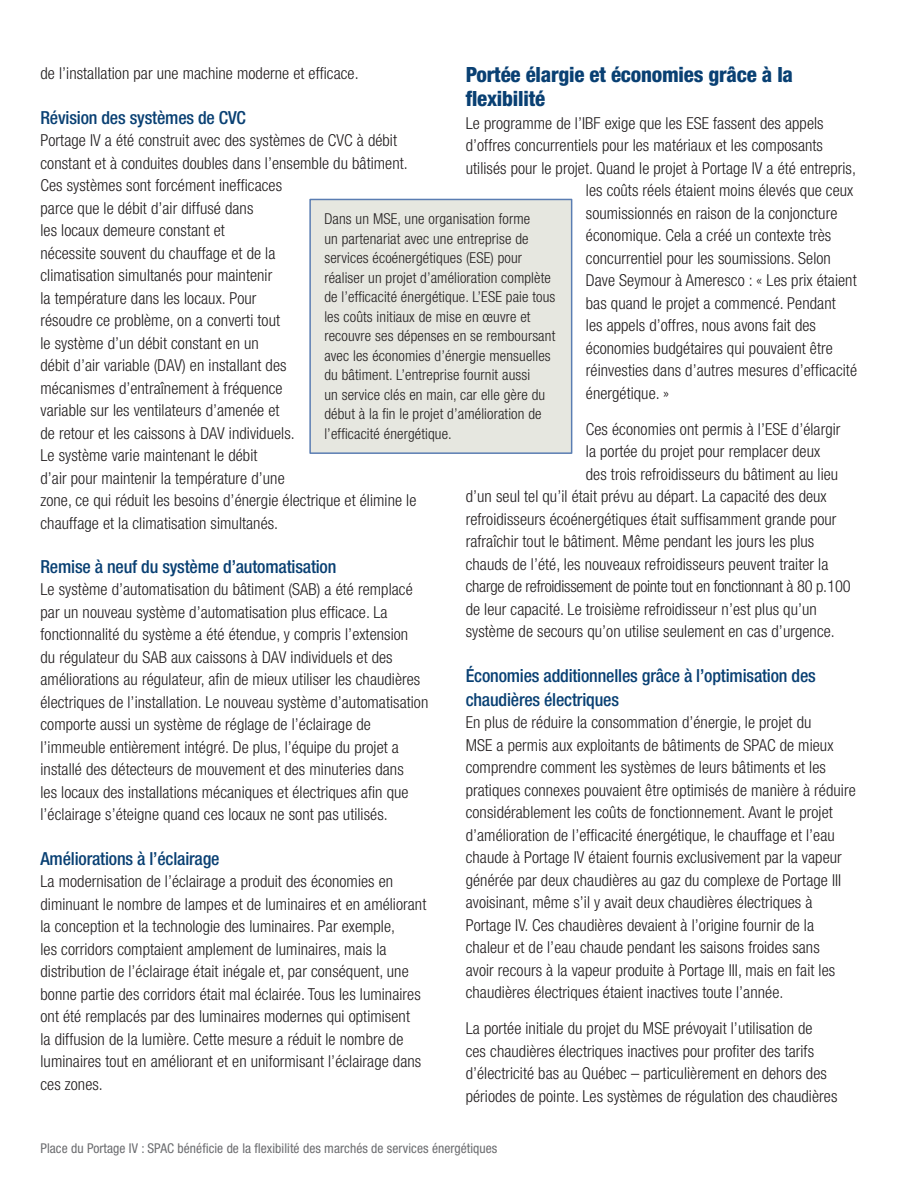
<style>
.page{position:relative;width:918px;height:1188px;background:#fff}
.page>*{position:absolute;margin:0;border:0;box-sizing:border-box;transform-origin:0 0}
.t1{font:800 condensed 21px/24px "Helvetica Neue LT Std";letter-spacing:-.01em;color:#094073}
.t2{font:500 condensed 18px/24px "Helvetica Neue LT Std";letter-spacing:-.01em;color:#094073}
.t3{font:300 condensed 16.5px/22.5px "Helvetica Neue LT Std";letter-spacing:.005em;color:#231f20}
.t4{font:300 condensed 16.5px "Helvetica Neue LT Std";letter-spacing:-.015em;color:#231f20}
.Callout_in_body{font:300 condensed 15px/19.5px "Helvetica Neue LT Std";letter-spacing:.01em;color:#231f20}
.t5{font:condensed 13.5px "Helvetica Neue LT Std";letter-spacing:.005em;color:#6c6d70}
</style>
<div class="page">
<div style="left:310px;top:199px;width:262px;height:254px;background:#e6e7e0"></div>
<div style="left:309px;top:199px;width:263px;height:255px;border:2px solid #5a7db2"></div>
<h2 class="t1" style="left:466px;top:63px;width:329px">Portée élargie et économies grâce à la flexibilité</h2>
<p class="t3" style="left:466px;top:112px;width:359px">Le programme de l’IBF exige que les ESE fassent des appels</p>
<p class="t3" style="left:466px;top:134px;width:359px">d’offres concurrentiels pour les matériaux et les composants</p>
<p class="t3" style="left:466px;top:157px;width:392px">utilisés pour le projet. Quand le projet à Portage IV a été entrepris,</p>
<p class="t3" style="left:586px;top:179px;width:269px">les coûts réels étaient moins élevés que ceux</p>
<p class="t3" style="left:586px;top:202px;width:253px">soumissionnés en raison de la conjoncture</p>
<p class="t3" style="left:586px;top:224px;width:247px">économique. Cela a créé un contexte très</p>
<p class="t3" style="left:586px;top:247px;width:247px">concurrentiel pour les soumissions. Selon</p>
<p class="t3" style="left:586px;top:269px;width:272px">Dave Seymour à Ameresco : « Les prix étaient</p>
<p class="t3" style="left:586px;top:292px;width:251px">bas quand le projet a commencé. Pendant</p>
<p class="t3" style="left:586px;top:314px;width:232px">les appels d’offres, nous avons fait des</p>
<p class="t3" style="left:586px;top:337px;width:248px">économies budgétaires qui pouvaient être</p>
<p class="t3" style="left:586px;top:359px;width:273px">réinvesties dans d’autres mesures d’efficacité</p>
<p class="t3" style="left:586px;top:382px;width:85px">énergétique. »</p>
<p class="t3" style="left:586px;top:418px;width:256px">Ces économies ont permis à l’ESE d’élargir</p>
<p class="t3" style="left:586px;top:440px;width:236px">la portée du projet pour remplacer deux</p>
<p class="t3" style="left:586px;top:463px;width:254px">des trois refroidisseurs du bâtiment au lieu</p>
<p class="t3" style="left:466px;top:485px;width:363px">d’un seul tel qu’il était prévu au départ. La capacité des deux</p>
<p class="t3" style="left:466px;top:508px;width:372px">refroidisseurs écoénergétiques était suffisamment grande pour</p>
<p class="t3" style="left:466px;top:530px;width:350px">rafraîchir tout le bâtiment. Même pendant les jours les plus</p>
<p class="t3" style="left:466px;top:553px;width:364px">chauds de l’été, les nouveaux refroidisseurs peuvent traiter la</p>
<p class="t4" style="left:466px;top:577px;width:386px">charge de refroidissement de pointe tout en fonctionnant à 80 p. 100</p>
<p class="t3" style="left:466px;top:598px;width:353px">de leur capacité. Le troisième refroidisseur n’est plus qu’un</p>
<p class="t3" style="left:466px;top:620px;width:371px">système de secours qu’on utilise seulement en cas d’urgence.</p>
<h3 class="t2" style="left:466px;top:663px;width:352px">Économies additionnelles grâce à l’optimisation des chaudières électriques</h3>
<p class="t3" style="left:466px;top:711px;width:391px">En plus de réduire la consommation d’énergie, le projet du<br>MSE a permis aux exploitants de bâtiments de SPAC de mieux comprendre comment les systèmes de leurs bâtiments et les pratiques connexes pouvaient être optimisés de manière à réduire considérablement les coûts de fonctionnement. Avant le projet d’amélioration de l’efficacité énergétique, le chauffage et l’eau chaude à Portage IV étaient fournis exclusivement par la vapeur générée par deux chaudières au gaz du complexe de Portage III avoisinant, même s’il y avait deux chaudières électriques à Portage IV. Ces chaudières devaient à l’origine fournir de la chaleur et de l’eau chaude pendant les saisons froides sans<br>avoir recours à la vapeur produite à Portage III, mais en fait les chaudières électriques étaient inactives toute l’année.</p>
<p class="t3" style="left:466px;top:1017px;width:373px">La portée initiale du projet du MSE prévoyait l’utilisation de<br>ces chaudières électriques inactives pour profiter des tarifs d’électricité bas au Québec – particulièrement en dehors des périodes de pointe. Les systèmes de régulation des chaudières</p>
<p class="t3" style="left:40px;top:62px;width:320px">de l’installation par une machine moderne et efficace.</p>
<h3 class="t2" style="left:40px;top:105px;width:207px">Révision des systèmes de CVC</h3>
<p class="t3" style="left:40px;top:129px;width:377px">Portage IV a été construit avec des systèmes de CVC à débit constant et à conduites doubles dans l’ensemble du bâtiment.<br>Ces systèmes sont forcément inefficaces<br>parce que le débit d’air diffusé dans<br>les locaux demeure constant et<br>nécessite souvent du chauffage et de la<br>climatisation simultanés pour maintenir<br>la température dans les locaux. Pour<br>résoudre ce problème, on a converti tout<br>le système d’un débit constant en un<br>débit d’air variable (DAV) en installant des<br>mécanismes d’entraînement à fréquence<br>variable sur les ventilateurs d’amenée et<br>de retour et les caissons à DAV individuels.<br>Le système varie maintenant le débit<br>d’air pour maintenir la température d’une<br>zone, ce qui réduit les besoins d’énergie électrique et élimine le chauffage et la climatisation simultanés.</p>
<h3 class="t2" style="left:40px;top:554px;width:297px">Remise à neuf du système d’automatisation</h3>
<p class="t3" style="left:40px;top:578px;width:389px">Le système d’automatisation du bâtiment (SAB) a été remplacé par un nouveau système d’automatisation plus efficace. La fonctionnalité du système a été étendue, y compris l’extension<br>du régulateur du SAB aux caissons à DAV individuels et des améliorations au régulateur, afin de mieux utiliser les chaudières électriques de l’installation. Le nouveau système d’automatisation comporte aussi un système de réglage de l’éclairage de l’immeuble entièrement intégré. De plus, l’équipe du projet a installé des détecteurs de mouvement et des minuteries dans<br>les locaux des installations mécaniques et électriques afin que l’éclairage s’éteigne quand ces locaux ne sont pas utilisés.</p>
<h3 class="t2" style="left:40px;top:846px;width:181px">Améliorations à l’éclairage</h3>
<p class="t3" style="left:40px;top:870px;width:387px">La modernisation de l’éclairage a produit des économies en diminuant le nombre de lampes et de luminaires et en améliorant la conception et la technologie des luminaires. Par exemple,<br>les corridors comptaient amplement de luminaires, mais la distribution de l’éclairage était inégale et, par conséquent, une bonne partie des corridors était mal éclairée. Tous les luminaires ont été remplacés par des luminaires modernes qui optimisent<br>la diffusion de la lumière. Cette mesure a réduit le nombre de luminaires tout en améliorant et en uniformisant l’éclairage dans ces zones.</p>
<p class="Callout_in_body" style="left:324px;top:209px;width:233px">Dans un MSE, une organisation forme<br>un partenariat avec une entreprise de services écoénergétiques (ESE) pour réaliser un projet d’amélioration complète de l’efficacité énergétique. L’ESE paie tous les coûts initiaux de mise en œuvre et recouvre ses dépenses en se remboursant avec les économies d’énergie mensuelles du bâtiment. L’entreprise fournit aussi<br>un service clés en main, car elle gère du début à la fin le projet d’amélioration de l’efficacité énergétique.</p>
<p class="t5" style="left:40px;top:1141px;width:458px">Place du Portage IV : SPAC bénéficie de la flexibilité des marchés de services énergétiques</p>
</div>
